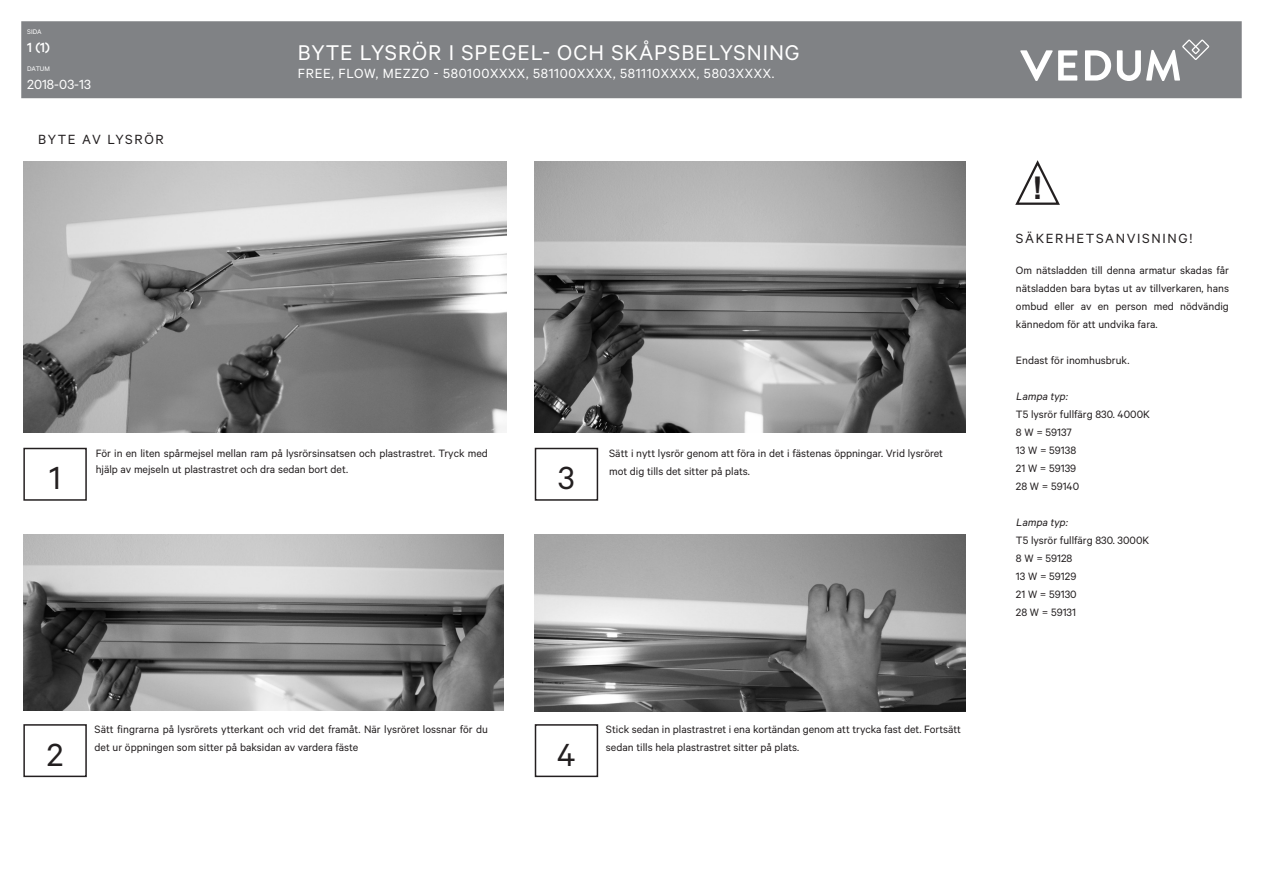
<style>
.page{position:relative;width:1263px;height:893px;background:#fff}
.page>*{position:absolute;margin:0;border:0;box-sizing:border-box;transform-origin:0 0}
.t1{font:36px "Calibre";color:#231f20}
.t2{font:700 31.35px "Arial";color:#231f20}
.Rubrik_1{font:24px "Calibre";letter-spacing:.04em;color:#fff}
.Rubrik_1-2{font:15px "Calibre";letter-spacing:.04em;color:#fff}
.Rubrik_2{font:15px "Calibre";letter-spacing:.11em;color:#231f20}
.t3{font:500 15px "Calibre";color:#fff}
.Numrerad_lista{font:12px/18px "Calibre";color:#231f20}
.t4{font:italic 12px "Calibre";color:#231f20}
.t5{font:7.5px "Calibre";color:#fff}
</style>
<div class="page">
<img style="left:23px;top:162px;width:483px;height:271px">
<img style="left:23px;top:535px;width:480px;height:175px">
<img style="left:535px;top:162px;width:430px;height:271px">
<img style="left:535px;top:535px;width:430px;height:177px">
<div style="left:21px;top:21px;width:1221px;height:77px;background:#808285"></div>
<svg style="left:1015px;top:160px;width:45px;height:45px"></svg>
<div style="left:23px;top:448px;width:64px;height:53px;border:2px solid #231f20"></div>
<div style="left:535px;top:448px;width:63px;height:53px;border:2px solid #231f20"></div>
<div style="left:23px;top:724px;width:64px;height:53px;border:2px solid #231f20"></div>
<div style="left:535px;top:724px;width:63px;height:53px;border:2px solid #231f20"></div>
<svg style="left:1020px;top:50px;width:57px;height:31px"></svg>
<svg style="left:1085px;top:50px;width:26px;height:31px"></svg>
<svg style="left:1117px;top:40px;width:92px;height:41px"></svg>
<p class="t5" style="left:27px;top:27px;width:16px">SIDA</p>
<p class="t3" style="left:27px;top:39px;width:24px">1 (1)</p>
<p class="Rubrik_1" style="left:298px;top:38px;width:503px">BYTE LYSRÖR I SPEGEL- OCH SKÅPSBELYSNING</p>
<p class="Rubrik_1-2" style="left:298px;top:64px;width:478px">FREE, FLOW, MEZZO - 580100XXXX, 581100XXXX, 581110XXXX, 5803XXXX.</p>
<p class="t5" style="left:27px;top:65px;width:24px">DATUM</p>
<p class="Rubrik_1-2" style="left:27px;top:76px;width:65px">2018-03-13</p>
<p class="Rubrik_2" style="left:38px;top:131px;width:127px">BYTE AV LYSRÖR</p>
<p class="Numrerad_lista" style="left:96px;top:444px;width:394px;line-height:16.5px">För in en liten spårmejsel mellan ram på lysrörsinsatsen och plastrastret. Tryck med hjälp av mejseln ut plastrastret och dra sedan bort det.</p>
<p class="t1" style="left:49px;top:457px;width:13px">1</p>
<p class="t1" style="left:558px;top:457px;width:18px">3</p>
<p class="Numrerad_lista" style="left:609px;top:444px;width:335px">Sätt i nytt lysrör genom att föra in det i fästenas öppningar. Vrid lysröret mot dig tills det sitter på plats.</p>
<p class="Numrerad_lista" style="left:95px;top:720px;width:395px">Sätt fingrarna på lysrörets ytterkant och vrid det framåt. När lysröret lossnar för du det ur öppningen som sitter på baksidan av vardera fäste</p>
<p class="t1" style="left:47px;top:733px;width:18px">2</p>
<p class="t1" style="left:557px;top:733px;width:20px">4</p>
<p class="Numrerad_lista" style="left:606px;top:720px;width:357px">Stick sedan in plastrastret i ena kortändan genom att trycka fast det. Fortsätt sedan tills hela plastrastret sitter på plats.</p>
<p class="t2" style="left:1032px;top:166px;width:12px">!</p>
<p class="Rubrik_2" style="left:1016px;top:230px;width:178px">SÄKERHETSANVISNING!</p>
<p class="Numrerad_lista" style="left:1016px;top:261px;width:214px;text-align:justify">Om nätsladden till denna armatur skadas får nätsladden bara bytas ut av tillverkaren, hans ombud eller av en person med nödvändig kännedom för att undvika fara.</p>
<p class="Numrerad_lista" style="left:1016px;top:351px;width:115px">Endast för inomhusbruk.</p>
<p class="t4" style="left:1016px;top:389px;width:55px">Lampa typ:</p>
<p class="Numrerad_lista" style="left:1016px;top:405px;width:135px">T5 lysrör fullfärg 830. 4000K</p>
<p class="Numrerad_lista" style="left:1016px;top:423px;width:57px">8 W = 59137</p>
<p class="Numrerad_lista" style="left:1016px;top:441px;width:62px">13 W = 59138</p>
<p class="Numrerad_lista" style="left:1016px;top:459px;width:62px">21 W = 59139</p>
<p class="Numrerad_lista" style="left:1016px;top:477px;width:65px">28 W = 59140</p>
<p class="t4" style="left:1016px;top:515px;width:55px">Lampa typ:</p>
<p class="Numrerad_lista" style="left:1016px;top:531px;width:135px">T5 lysrör fullfärg 830. 3000K</p>
<p class="Numrerad_lista" style="left:1016px;top:549px;width:58px">8 W = 59128</p>
<p class="Numrerad_lista" style="left:1016px;top:567px;width:62px">13 W = 59129</p>
<p class="Numrerad_lista" style="left:1016px;top:585px;width:62px">21 W = 59130</p>
<p class="Numrerad_lista" style="left:1016px;top:603px;width:62px">28 W = 59131</p>
</div>
